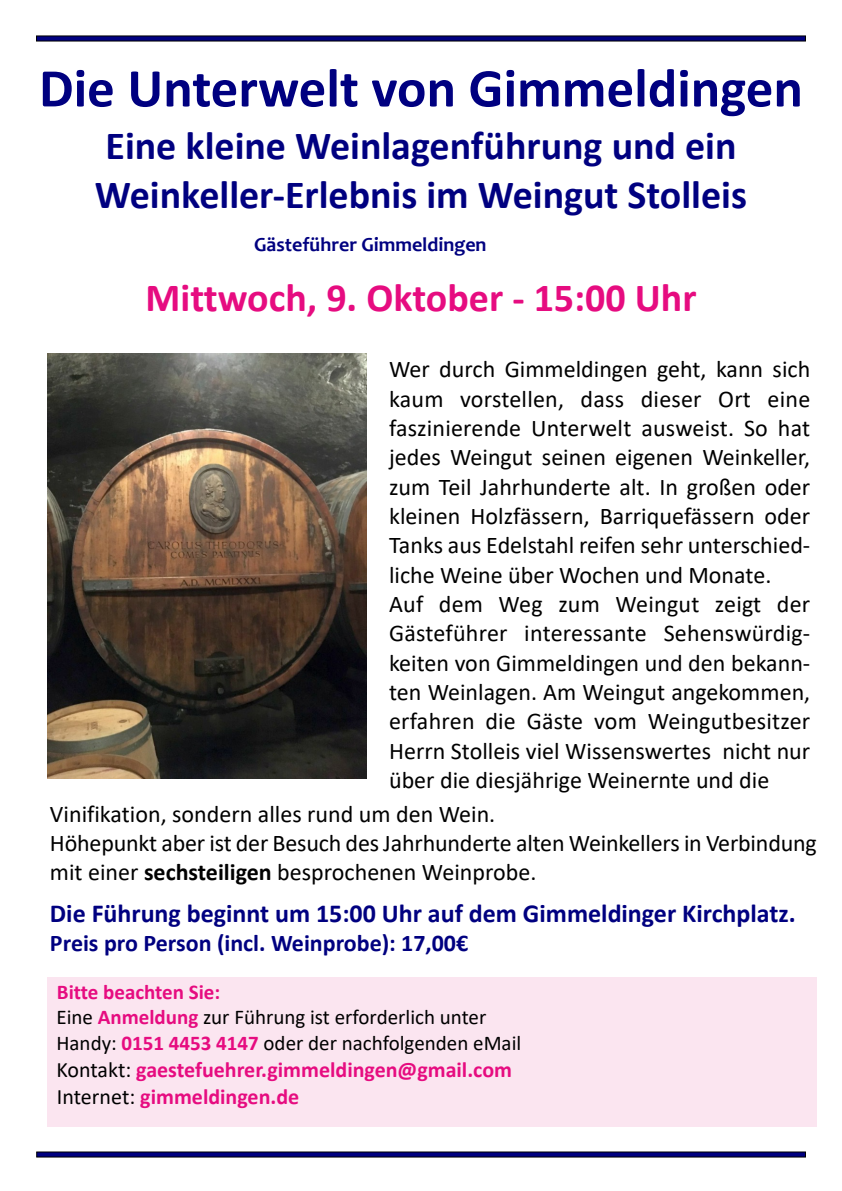
<style>
.page{position:relative;width:842px;height:1191px;background:#fff}
.page>*{position:absolute;margin:0;border:0;box-sizing:border-box;transform-origin:0 0}
.t1{font:700 55px "Calibri";color:#000080}
.t2{font:700 40px/48.9px "Calibri";color:#000080}
.t3{font:700 40px "Calibri";color:#e60c80}
.t4{font:700 26px "Calibri";color:#000080}
.t5{font:26px "Calibri";color:#000}
.t6{font:24px/29.3px "Calibri";color:#000}
.t7{font:700 24px "Calibri";color:#000080}
.t8{font:700 22px/26.9px "Calibri";color:#e60c80}
.t9{font:21px/25.6px "Calibri";color:#000}
.t10{font:700 20px "Candara";color:#000080}
.s1{font-weight:700}
.s2{font-weight:700;color:#e60c80}
.s3{font-weight:400;color:#000}
</style>
<div class="page">
<svg style="left:36px;top:1151px;width:770px;height:6px;fill:#00007f"></svg>
<svg style="left:36px;top:35px;width:770px;height:7px"></svg>
<div style="left:47px;top:977px;width:770px;height:149px;background:#fbe5f0"></div>
<img style="left:48px;top:353px;width:318px;height:425px">
<h1 class="t1" style="left:39px;top:65px;width:765px">Die Unterwelt von Gimmeldingen</h1>
<h2 class="t2" style="left:95px;top:125px;width:653px">Eine kleine Weinlagenführung und ein<br>Weinkeller-Erlebnis im Weingut Stolleis</h2>
<p class="t10" style="left:254px;top:236px;width:234px">Gästeführer Gimmeldingen</p>
<h2 class="t3" style="left:146px;top:281px;width:552px">Mittwoch, 9. Oktober - 15:00 Uhr</h2>
<p class="t6" style="left:389px;top:357px;width:423px">Wer durch Gimmeldingen geht, kann sich kaum vorstellen, dass dieser Ort eine faszinierende Unterwelt ausweist. So hat jedes Weingut seinen eigenen Weinkeller, zum Teil Jahrhunderte alt. In großen oder kleinen Holzfässern, Barriquefässern oder Tanks aus Edelstahl reifen sehr unterschied&shy;liche Weine über Wochen und Monate.<br>Auf dem Weg zum Weingut zeigt der Gästeführer interessante Sehenswürdig&shy;keiten von Gimmeldingen und den bekann&shy;ten Weinlagen. Am Weingut angekommen, erfahren die Gäste vom Weingutbesitzer Herrn Stolleis viel Wissenswertes nicht nur über die diesjährige Weinernte und die</p>
<p class="t6" style="left:50px;top:801px;width:768px">Vinifikation, sondern alles rund um den Wein.<br>Höhepunkt aber ist der Besuch des Jahrhunderte alten Weinkellers in Verbindung mit einer <span class="s1">sechsteiligen</span> besprochenen Weinprobe.</p>
<p class="t4" style="left:50px;top:902px;width:747px">Die Führung beginnt um 15:00 Uhr auf dem Gimmeldinger Kirchplatz.</p>
<p class="t7" style="left:50px;top:933px;width:420px">Preis pro Person (incl. Weinprobe): 17,00€</p>
<p class="t9" style="left:56px;top:980px;width:466px"><span class="s2">Bitte beachten Sie:<br></span>Eine <span class="s2">Anmeldung</span> zur Führung ist erforderlich unter<br>Handy: <span class="s2">0151 4453 4147</span> oder der nachfolgenden eMail</p>
<p class="t8" style="left:56px;top:1057px;width:457px"><span class="s3">Kontakt:</span> gaestefuehrer.gimmeldingen@gmail.com<br><span class="s3">Internet:</span> gimmeldingen.de</p>
<p class="t5" style="left:50px;top:1051px;width:9px">-</p>
</div>
